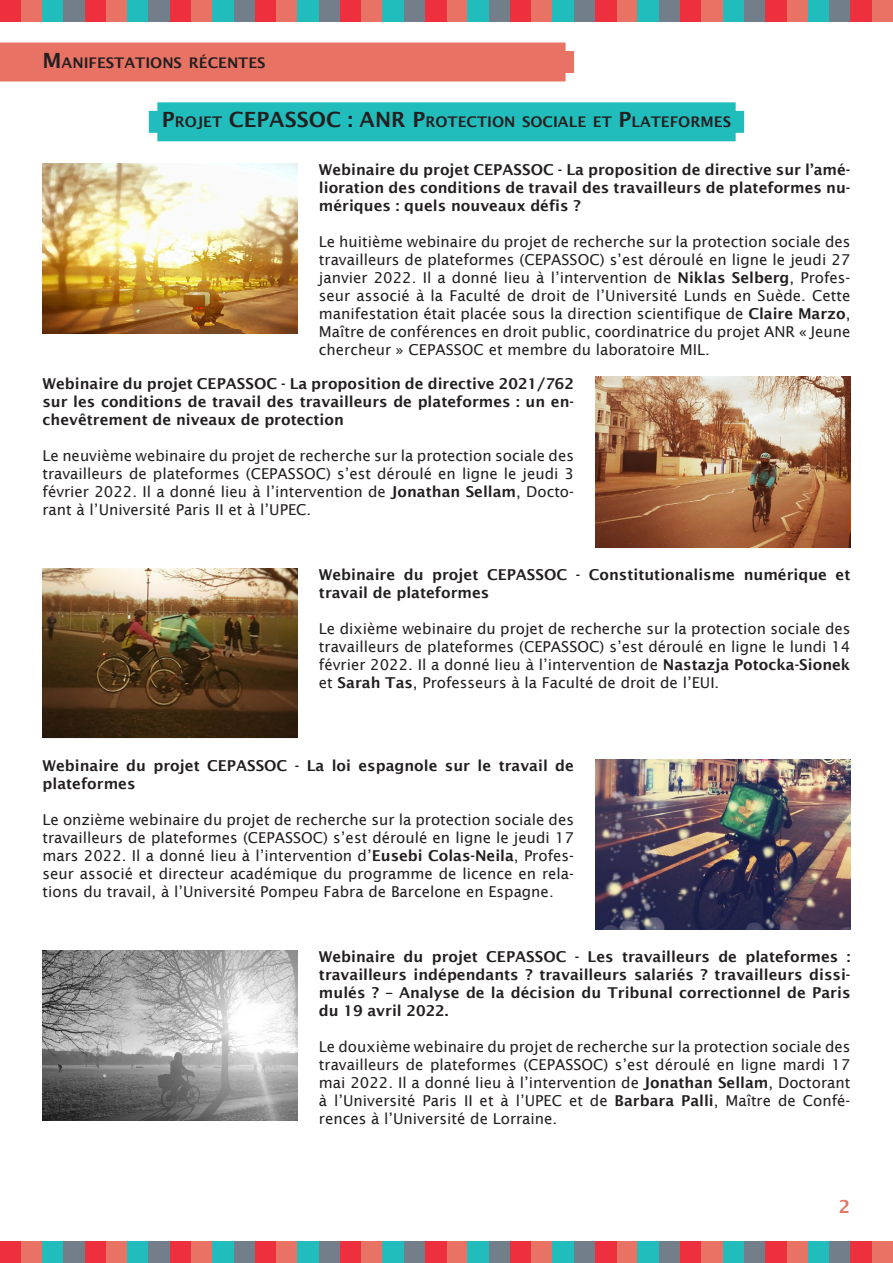
<style>
.page{position:relative;width:893px;height:1263px;background:#fff}
.page>*{position:absolute;margin:0;border:0;box-sizing:border-box;transform-origin:0 0}
.t1{font:600 21px "Lucida Sans";color:#231f20}
.t2{font:600 18px "Lucida Sans";color:#e87263}
.t3{font:15px/18px "Lucida Sans";color:#231f20;text-align:justify}
.t4{font:600 15px/18px "Lucida Sans";color:#231f20;text-align:justify}
.t5{font:600 14.7px "Lucida Sans";color:#231f20}
.s1{font-size:21px}
.s2{font-size:14.7px}
.s3{font-weight:600}
</style>
<div class="page">
<div style="left:0;top:0;width:21px;height:21px;background:#ee2f3e"></div>
<div style="left:0;top:1242px;width:21px;height:21px;background:#ee2f3e"></div>
<div style="left:21px;top:0;width:22px;height:21px;background:#e87263"></div>
<div style="left:21px;top:1242px;width:22px;height:21px;background:#e87263"></div>
<div style="left:446px;top:0;width:22px;height:21px;background:#e87263"></div>
<div style="left:446px;top:1242px;width:22px;height:21px;background:#e87263"></div>
<div style="left:617px;top:0;width:21px;height:21px;background:#e87263"></div>
<div style="left:617px;top:1242px;width:21px;height:21px;background:#e87263"></div>
<div style="left:43px;top:0;width:21px;height:21px;background:#21bdbd"></div>
<div style="left:43px;top:1242px;width:21px;height:21px;background:#21bdbd"></div>
<div style="left:468px;top:0;width:21px;height:21px;background:#21bdbd"></div>
<div style="left:468px;top:1242px;width:21px;height:21px;background:#21bdbd"></div>
<div style="left:638px;top:0;width:21px;height:21px;background:#21bdbd"></div>
<div style="left:638px;top:1242px;width:21px;height:21px;background:#21bdbd"></div>
<div style="left:64px;top:0;width:21px;height:21px;background:#727f8a"></div>
<div style="left:64px;top:1242px;width:21px;height:21px;background:#727f8a"></div>
<div style="left:489px;top:0;width:21px;height:21px;background:#727f8a"></div>
<div style="left:489px;top:1242px;width:21px;height:21px;background:#727f8a"></div>
<div style="left:659px;top:0;width:21px;height:21px;background:#727f8a"></div>
<div style="left:659px;top:1242px;width:21px;height:21px;background:#727f8a"></div>
<div style="left:85px;top:0;width:21px;height:21px;background:#ee2f3e"></div>
<div style="left:85px;top:1242px;width:21px;height:21px;background:#ee2f3e"></div>
<div style="left:510px;top:0;width:21px;height:21px;background:#ee2f3e"></div>
<div style="left:510px;top:1242px;width:21px;height:21px;background:#ee2f3e"></div>
<div style="left:680px;top:0;width:22px;height:21px;background:#ee2f3e"></div>
<div style="left:680px;top:1242px;width:22px;height:21px;background:#ee2f3e"></div>
<div style="left:106px;top:0;width:22px;height:21px;background:#e87263"></div>
<div style="left:106px;top:1242px;width:22px;height:21px;background:#e87263"></div>
<div style="left:531px;top:0;width:22px;height:21px;background:#e87263"></div>
<div style="left:531px;top:1242px;width:22px;height:21px;background:#e87263"></div>
<div style="left:702px;top:0;width:21px;height:21px;background:#e87263"></div>
<div style="left:702px;top:1242px;width:21px;height:21px;background:#e87263"></div>
<div style="left:787px;top:0;width:21px;height:21px;background:#e87263"></div>
<div style="left:787px;top:1242px;width:21px;height:21px;background:#e87263"></div>
<div style="left:872px;top:0;width:21px;height:21px;background:#e87263"></div>
<div style="left:872px;top:1242px;width:21px;height:21px;background:#e87263"></div>
<div style="left:128px;top:0;width:21px;height:21px;background:#21bdbd"></div>
<div style="left:128px;top:1242px;width:21px;height:21px;background:#21bdbd"></div>
<div style="left:553px;top:0;width:21px;height:21px;background:#21bdbd"></div>
<div style="left:553px;top:1242px;width:21px;height:21px;background:#21bdbd"></div>
<div style="left:723px;top:0;width:21px;height:21px;background:#21bdbd"></div>
<div style="left:723px;top:1242px;width:21px;height:21px;background:#21bdbd"></div>
<div style="left:808px;top:0;width:21px;height:21px;background:#21bdbd"></div>
<div style="left:808px;top:1242px;width:21px;height:21px;background:#21bdbd"></div>
<div style="left:149px;top:0;width:21px;height:21px;background:#727f8a"></div>
<div style="left:149px;top:1242px;width:21px;height:21px;background:#727f8a"></div>
<div style="left:574px;top:0;width:21px;height:21px;background:#727f8a"></div>
<div style="left:574px;top:1242px;width:21px;height:21px;background:#727f8a"></div>
<div style="left:744px;top:0;width:21px;height:21px;background:#727f8a"></div>
<div style="left:744px;top:1242px;width:21px;height:21px;background:#727f8a"></div>
<div style="left:829px;top:0;width:21px;height:21px;background:#727f8a"></div>
<div style="left:829px;top:1242px;width:21px;height:21px;background:#727f8a"></div>
<div style="left:170px;top:0;width:21px;height:21px;background:#ee2f3e"></div>
<div style="left:170px;top:1242px;width:21px;height:21px;background:#ee2f3e"></div>
<div style="left:595px;top:0;width:22px;height:21px;background:#ee2f3e"></div>
<div style="left:595px;top:1242px;width:22px;height:21px;background:#ee2f3e"></div>
<div style="left:765px;top:0;width:22px;height:21px;background:#ee2f3e"></div>
<div style="left:765px;top:1242px;width:22px;height:21px;background:#ee2f3e"></div>
<div style="left:850px;top:0;width:22px;height:21px;background:#ee2f3e"></div>
<div style="left:850px;top:1242px;width:22px;height:21px;background:#ee2f3e"></div>
<div style="left:191px;top:0;width:22px;height:21px;background:#e87263"></div>
<div style="left:191px;top:1242px;width:22px;height:21px;background:#e87263"></div>
<div style="left:213px;top:0;width:21px;height:21px;background:#21bdbd"></div>
<div style="left:213px;top:1242px;width:21px;height:21px;background:#21bdbd"></div>
<div style="left:234px;top:0;width:21px;height:21px;background:#727f8a"></div>
<div style="left:234px;top:1242px;width:21px;height:21px;background:#727f8a"></div>
<div style="left:255px;top:0;width:21px;height:21px;background:#ee2f3e"></div>
<div style="left:255px;top:1242px;width:21px;height:21px;background:#ee2f3e"></div>
<div style="left:276px;top:0;width:22px;height:21px;background:#e87263"></div>
<div style="left:276px;top:1242px;width:22px;height:21px;background:#e87263"></div>
<div style="left:298px;top:0;width:21px;height:21px;background:#21bdbd"></div>
<div style="left:298px;top:1242px;width:21px;height:21px;background:#21bdbd"></div>
<div style="left:319px;top:0;width:21px;height:21px;background:#727f8a"></div>
<div style="left:319px;top:1242px;width:21px;height:21px;background:#727f8a"></div>
<div style="left:340px;top:0;width:21px;height:21px;background:#ee2f3e"></div>
<div style="left:340px;top:1242px;width:21px;height:21px;background:#ee2f3e"></div>
<div style="left:361px;top:0;width:22px;height:21px;background:#e87263"></div>
<div style="left:361px;top:1242px;width:22px;height:21px;background:#e87263"></div>
<div style="left:383px;top:0;width:21px;height:21px;background:#21bdbd"></div>
<div style="left:383px;top:1242px;width:21px;height:21px;background:#21bdbd"></div>
<div style="left:404px;top:0;width:21px;height:21px;background:#727f8a"></div>
<div style="left:404px;top:1242px;width:21px;height:21px;background:#727f8a"></div>
<div style="left:425px;top:0;width:21px;height:21px;background:#ee2f3e"></div>
<div style="left:425px;top:1242px;width:21px;height:21px;background:#ee2f3e"></div>
<div style="left:0;top:43px;width:574px;height:38px;background:#e87263"></div>
<img style="left:595px;top:377px;width:255px;height:170px">
<img style="left:43px;top:163px;width:255px;height:170px">
<img style="left:43px;top:568px;width:255px;height:170px">
<img style="left:595px;top:759px;width:255px;height:170px">
<img style="left:43px;top:950px;width:255px;height:171px">
<div style="left:149px;top:102px;width:595px;height:39px;background:#21bdbd"></div>
<p class="t5" style="left:43px;top:54px;width:225px"><span class="s1">M</span>ANIFESTATIONS RÉCENTES</p>
<p class="t1" style="left:162px;top:108px;width:123px">P<span class="s2">ROJET</span> CEPASSOC</p>
<p class="t1" style="left:348px;top:108px;width:29px">: ANR</p>
<p class="t5" style="left:412px;top:114px;width:320px"><span class="s1">P</span>ROTECTION SOCIALE ET <span class="s1">P</span>LATEFORMES</p>
<p class="t4" style="left:319px;top:160px;width:533px">Webinaire du projet CEPASSOC - La proposition de directive sur l’amé&shy;lioration des conditions de travail des travailleurs de plateformes nu&shy;mériques : quels nouveaux défis ?</p>
<p class="t3" style="left:319px;top:233px;width:533px">Le huitième webinaire du projet de recherche sur la protection sociale des travailleurs de plateformes (CEPASSOC) s’est déroulé en ligne le jeudi 27 janvier 2022. Il a donné lieu à l’intervention de <span class="s3">Niklas Selberg</span>, Profes&shy;seur associé à la Faculté de droit de l’Université Lunds en Suède. Cette manifestation était placée sous la direction scientifique de <span class="s3">Claire Marzo</span>, Maître de conférences en droit public, coordinatrice du projet ANR « Jeune chercheur » CEPASSOC et membre du laboratoire MIL.</p>
<p class="t4" style="left:43px;top:374px;width:533px">Webinaire du projet CEPASSOC - La proposition de directive 2021/762 sur les conditions de travail des travailleurs de plateformes : un en&shy;chevêtrement de niveaux de protection</p>
<p class="t3" style="left:43px;top:446px;width:533px">Le neuvième webinaire du projet de recherche sur la protection sociale des travailleurs de plateformes (CEPASSOC) s’est déroulé en ligne le jeudi 3 février 2022. Il a donné lieu à l’intervention de <span class="s3">Jonathan Sellam</span>, Docto&shy;rant à l’Université Paris II et à l’UPEC.</p>
<p class="t4" style="left:319px;top:565px;width:533px">Webinaire du projet CEPASSOC - Constitutionalisme numérique et travail de plateformes</p>
<p class="t3" style="left:319px;top:619px;width:533px">Le dixième webinaire du projet de recherche sur la protection sociale des travailleurs de plateformes (CEPASSOC) s’est déroulé en ligne le lundi 14 février 2022. Il a donné lieu à l’intervention de <span class="s3">Nastazja Potocka-Sionek </span>et <span class="s3">Sarah Tas</span>, Professeurs à la Faculté de droit de l’EUI.</p>
<p class="t4" style="left:43px;top:757px;width:533px">Webinaire du projet CEPASSOC - La loi espagnole sur le travail de plateformes</p>
<p class="t3" style="left:43px;top:811px;width:533px">Le onzième webinaire du projet de recherche sur la protection sociale des travailleurs de plateformes (CEPASSOC) s’est déroulé en ligne le jeudi 17 mars 2022. Il a donné lieu à l’intervention d’<span class="s3">Eusebi Colas-Neila</span>, Profes&shy;seur associé et directeur académique du programme de licence en rela&shy;tions du travail, à l’Université Pompeu Fabra de Barcelone en Espagne.</p>
<p class="t4" style="left:319px;top:948px;width:533px">Webinaire du projet CEPASSOC - Les travailleurs de plateformes : travailleurs indépendants ? travailleurs salariés ? travailleurs dissi&shy;mulés ? – Analyse de la décision du Tribunal correctionnel de Paris du 19 avril 2022.</p>
<p class="t3" style="left:319px;top:1038px;width:533px">Le douxième webinaire du projet de recherche sur la protection sociale des travailleurs de plateformes (CEPASSOC) s’est déroulé en ligne mardi 17 mai 2022. Il a donné lieu à l’intervention de <span class="s3">Jonathan Sellam</span>, Doctorant à l’Université Paris II et à l’UPEC et de <span class="s3">Barbara Palli</span>, Maître de Confé&shy;rences à l’Université de Lorraine.</p>
<p class="t2" style="left:839px;top:1196px;width:13px">2</p>
</div>
